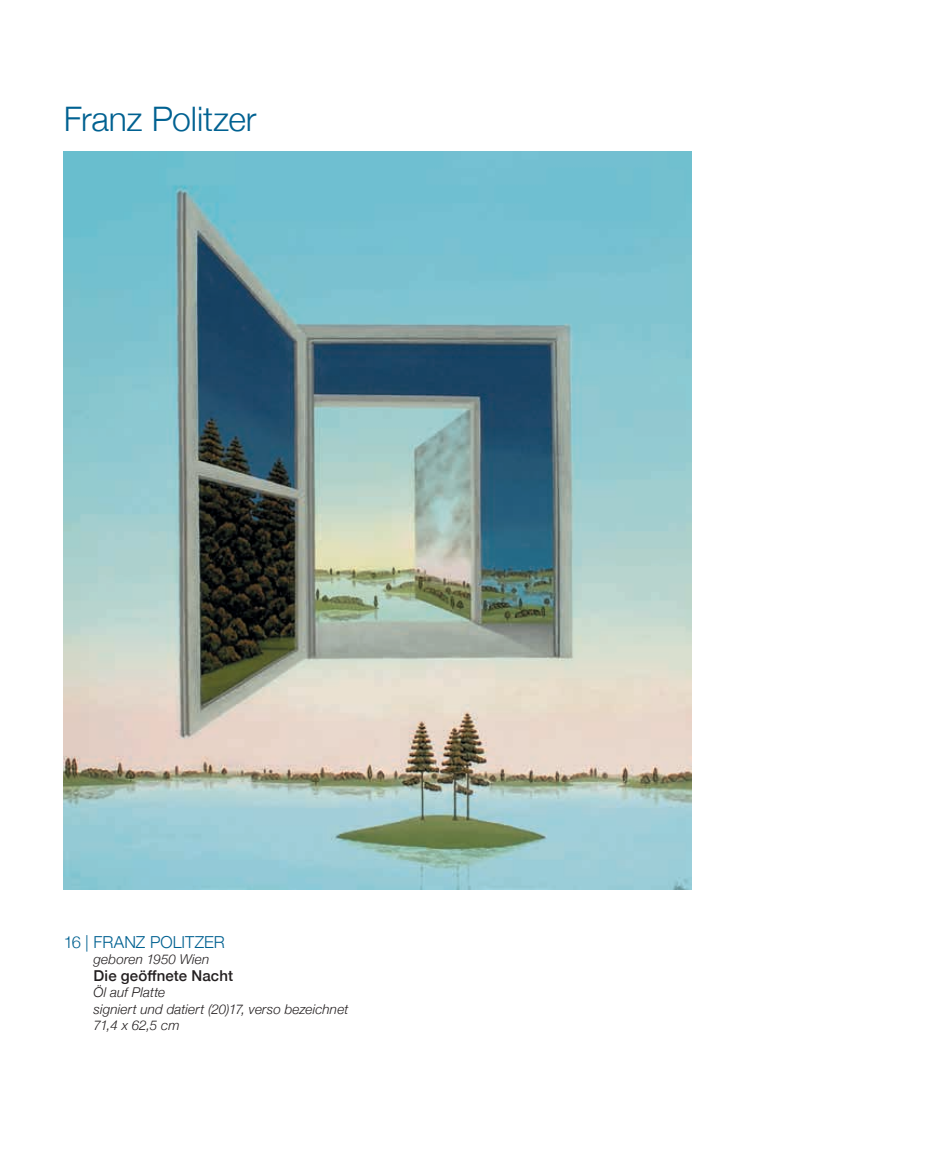
<style>
.page{position:relative;width:936px;height:1149px;background:#fff}
.page>*{position:absolute;margin:0;border:0;box-sizing:border-box;transform-origin:0 0}
.t1{font:300 33.75px "Helvetica Neue";letter-spacing:-.005em;color:#006191}
.t2{font:300 16.5px "Helvetica Neue";color:#006191}
.t3{font:500 15px "Helvetica Neue";letter-spacing:.01em;color:#231f20}
.t4{font:italic 300 13.5px/16.2px "Helvetica Neue";letter-spacing:.01em;color:#231f20}
</style>
<div class="page">
<img style="left:64px;top:151px;width:628px;height:738px">
<h1 class="t1" style="left:64px;top:91px;width:194px">Franz Politzer</h1>
<p class="t2" style="left:64px;top:928px;width:162px">16 | FRANZ POLITZER</p>
<p class="t4" style="left:94px;top:949px;width:117px">geboren 1950 Wien</p>
<p class="t3" style="left:94px;top:963px;width:141px">Die geöffnete Nacht</p>
<p class="t4" style="left:94px;top:983px;width:256px">Öl auf Platte<br>signiert und datiert (20)17, verso bezeichnet<br>71,4 x 62,5 cm</p>
</div>
